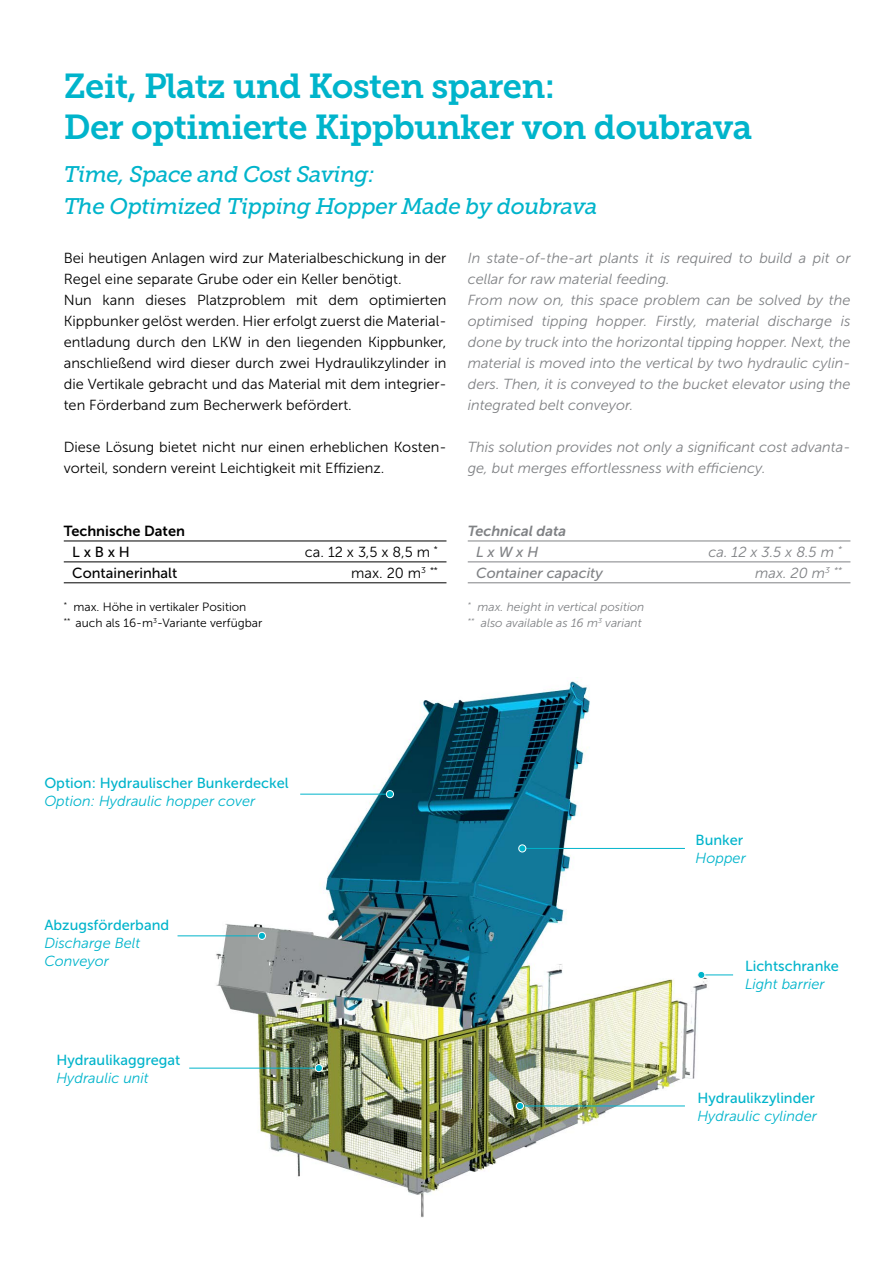
<style>
.page{position:relative;width:893px;height:1263px;background:#fff}
.page>*{position:absolute;margin:0;border:0;box-sizing:border-box;transform-origin:0 0}
.t1{font:34.5px/40.5px "Museo Slab 700";letter-spacing:-.02em;color:#00b4cb}
.t2{font:italic 22.5px/31.5px "Museo Slab 500";letter-spacing:-.02em;color:#00b4cb}
.t3{font:14.55px/21px "Museo Sans 300";color:#000}
.t4{font:italic 14.55px/21px "Museo Sans 300";color:#808285}
.t5{font:14.55px "Museo Sans 500";color:#00b4cb}
.t6{font:italic 14.55px/18px "Museo Sans 300";color:#00b4cb}
.t7{font:italic 14.55px "Museo Sans 500";color:#808285}
.t8{font:14.55px "Museo Sans 500";color:#000}
.t9{font:14.55px "Museo Sans 700";color:#000}
.t10{font:italic 14.55px "Museo Sans 700";color:#808285}
.t11{font:12px/16.5px "Museo Sans 300";color:#000}
.t12{font:italic 12px/16.5px "Museo Sans 300";color:#808285}
</style>
<div class="page">
<hr style="left:64px;top:541px;width:382px;height:1px;background:#000">
<hr style="left:468px;top:541px;width:382px;height:1px;background:#808285">
<hr style="left:64px;top:562px;width:382px;height:1px;background:#000">
<hr style="left:468px;top:562px;width:382px;height:1px;background:#808285">
<hr style="left:64px;top:582px;width:382px;height:1px;background:#000">
<hr style="left:468px;top:582px;width:382px;height:1px;background:#808285">
<img style="left:211px;top:681px;width:502px;height:537px">
<hr style="left:189px;top:1068px;width:130px;height:1px;background:#00b4cb">
<hr style="left:300px;top:794px;width:90px;height:1px;background:#00b4cb">
<hr style="left:178px;top:935px;width:84px;height:1px;background:#00b4cb">
<hr style="left:522px;top:848px;width:163px;height:1px;background:#00b4cb">
<hr style="left:520px;top:1106px;width:165px;height:1px;background:#00b4cb">
<hr style="left:701px;top:975px;width:32px;height:1px;background:#00b4cb">
<div style="left:315px;top:1064px;width:7px;height:8px;background:#00b4cb;border-radius:50%"></div>
<div style="left:315px;top:1064px;width:8px;height:8px;border:1px solid #fff;border-radius:50%"></div>
<div style="left:386px;top:790px;width:7px;height:8px;background:#00b4cb;border-radius:50%"></div>
<div style="left:386px;top:790px;width:8px;height:8px;border:1px solid #fff;border-radius:50%"></div>
<div style="left:258px;top:932px;width:7px;height:7px;background:#00b4cb;border-radius:50%"></div>
<div style="left:258px;top:932px;width:8px;height:8px;border:1px solid #fff;border-radius:50%"></div>
<div style="left:519px;top:845px;width:7px;height:7px;background:#00b4cb;border-radius:50%"></div>
<div style="left:518px;top:844px;width:8px;height:8px;border:1px solid #fff;border-radius:50%"></div>
<div style="left:516px;top:1102px;width:7px;height:7px;background:#00b4cb;border-radius:50%"></div>
<div style="left:516px;top:1102px;width:8px;height:8px;border:1px solid #fff;border-radius:50%"></div>
<div style="left:698px;top:971px;width:7px;height:7px;background:#00b4cb;border-radius:50%"></div>
<div style="left:697px;top:971px;width:8px;height:8px;border:1px solid #fff;border-radius:50%"></div>
<h1 class="t1" style="left:64px;top:66px;width:690px">Zeit, Platz und Kosten sparen:<br>Der optimierte Kippbunker von doubrava</h1>
<h2 class="t2" style="left:64px;top:159px;width:535px">Time, Space and Cost Saving:<br>The Optimized Tipping Hopper Made by doubrava</h2>
<p class="t3" style="left:64px;top:247px;width:384px">Bei heutigen Anlagen wird zur Materialbeschickung in der Regel eine separate Grube oder ein Keller benötigt.<br>Nun kann dieses Platzproblem mit dem optimierten Kippbunker gelöst werden. Hier erfolgt zuerst die Material-- entladung durch den LKW in den liegenden Kippbunker, anschließend wird dieser durch zwei Hydraulikzylinder in die Vertikale gebracht und das Material mit dem integrier&shy;ten Förderband zum Becherwerk befördert.</p>
<p class="t3" style="left:64px;top:436px;width:380px">Diese Lösung bietet nicht nur einen erheblichen Kosten-- vorteil, sondern vereint Leichtigkeit mit Effizienz.</p>
<p class="t9" style="left:64px;top:523px;width:123px">Technische Daten</p>
<p class="t8" style="left:72px;top:544px;width:59px">L x B x H</p>
<p class="t3" style="left:305px;top:541px;width:135px">ca. 12 x 3,5 x 8,5 m <sup>*</sup></p>
<p class="t8" style="left:72px;top:565px;width:107px">Containerinhalt</p>
<p class="t3" style="left:351px;top:562px;width:88px">max. 20 m<sup>3</sup> <sup>**</sup></p>
<p class="t11" style="left:64px;top:598px;width:200px"><sup>*</sup> max. Höhe in vertikaler Position<br><sup>**</sup> auch als 16-m<sup>3</sup>-Variante verfügbar</p>
<p class="t4" style="left:468px;top:247px;width:384px">In state-of-the-art plants it is required to build a pit or cellar for raw material feeding.<br>From now on, this space problem can be solved by the optimised tipping hopper. Firstly, material discharge is done by truck into the horizontal tipping hopper. Next, the material is moved into the vertical by two hydraulic cylin&shy;ders. Then, it is conveyed to the bucket elevator using the integrated belt conveyor.</p>
<p class="t4" style="left:468px;top:436px;width:384px">This solution provides not only a significant cost advanta&shy;ge, but merges effortlessness with efficiency.</p>
<p class="t10" style="left:468px;top:523px;width:100px">Technical data</p>
<p class="t7" style="left:476px;top:544px;width:64px">L x W x H</p>
<p class="t4" style="left:708px;top:541px;width:135px">ca. 12 x 3.5 x 8.5 m <sup>*</sup></p>
<p class="t7" style="left:476px;top:565px;width:128px">Container capacity</p>
<p class="t4" style="left:755px;top:562px;width:88px">max. 20 m<sup>3</sup> <sup>**</sup></p>
<p class="t12" style="left:468px;top:598px;width:178px"><sup>*</sup> max. height in vertical position <sup>**</sup> also available as 16 m<sup>3</sup> variant</p>
<p class="t5" style="left:44px;top:775px;width:246px">Option: Hydraulischer Bunkerdeckel</p>
<p class="t6" style="left:44px;top:792px;width:213px">Option: Hydraulic hopper cover</p>
<p class="t5" style="left:44px;top:917px;width:126px">Abzugsförderband</p>
<p class="t6" style="left:44px;top:934px;width:97px">Discharge Belt<br>Conveyor</p>
<p class="t5" style="left:56px;top:1051px;width:126px">Hydraulikaggregat</p>
<p class="t6" style="left:56px;top:1069px;width:94px">Hydraulic unit</p>
<p class="t5" style="left:695px;top:832px;width:49px">Bunker</p>
<p class="t6" style="left:695px;top:849px;width:52px">Hopper</p>
<p class="t5" style="left:745px;top:958px;width:96px">Lichtschranke</p>
<p class="t6" style="left:745px;top:975px;width:81px">Light barrier</p>
<p class="t5" style="left:697px;top:1090px;width:119px">Hydraulikzylinder</p>
<p class="t6" style="left:697px;top:1107px;width:121px">Hydraulic cylinder</p>
</div>
